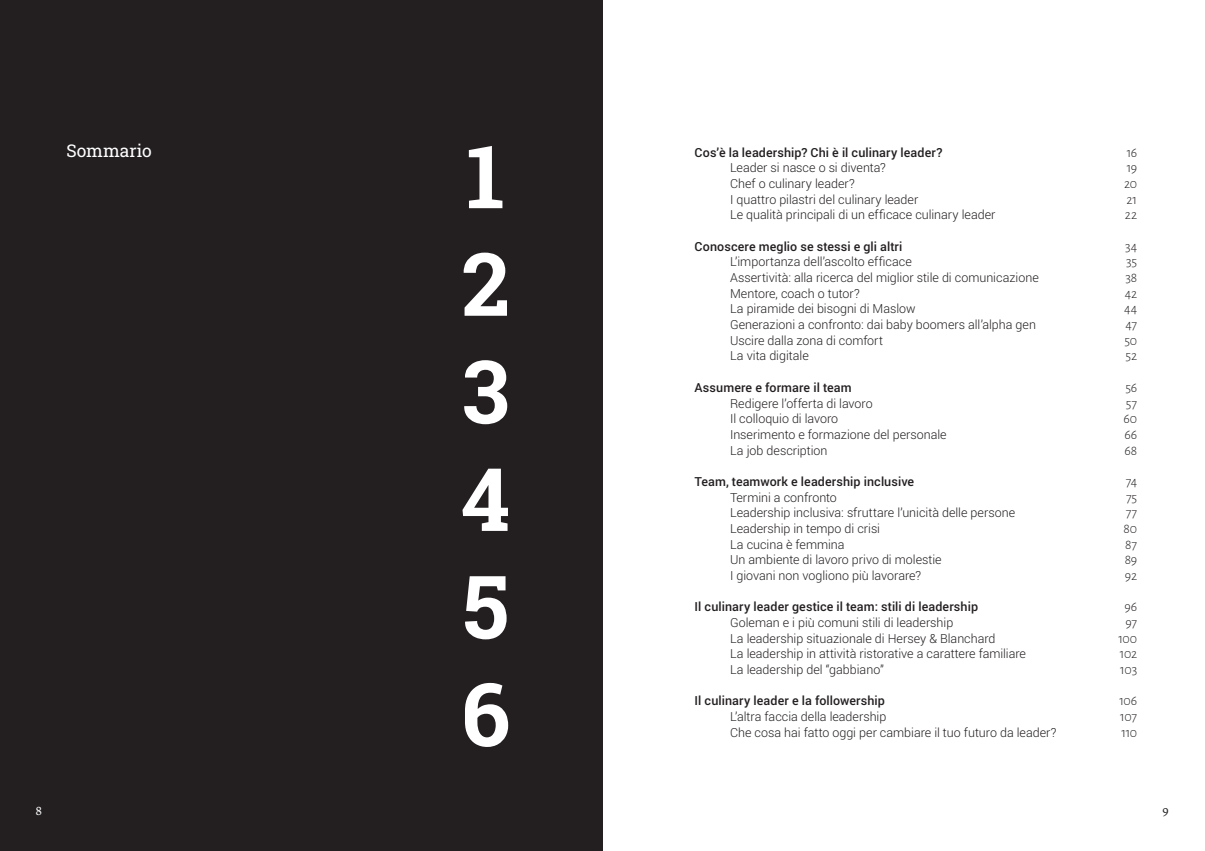
<style>
.page{position:relative;width:1205px;height:851px;background:#fff}
.page>*{position:absolute;margin:0;border:0;box-sizing:border-box;transform-origin:0 0}
.t1{font:700 87.5px "Roboto Slab";color:#fff}
.t2{font:17.5px "Roboto Slab";letter-spacing:-.005em;color:#fff}
.t3{font:300 13.75px "Alegreya Sans";letter-spacing:-.01em;color:#231f20}
.t4{font:13.75px "Alegreya";color:#231f20}
.t5{font:13.75px "Alegreya";color:#fff}
.t6{font:300 12.5px "Roboto";color:#231f20}
.t7{font:500 12.5px "Roboto";letter-spacing:.005em;color:#231f20}
</style>
<div class="page">
<div style="left:0;top:0;width:602px;height:850px;background:#231f20"></div>
<p class="t5" style="left:35px;top:801px;width:8px">8</p>
<p class="t2" style="left:67px;top:138px;width:87px">Sommario</p>
<p class="t1" style="left:466px;top:116px;width:40px">1</p>
<p class="t1" style="left:461px;top:224px;width:50px">2</p>
<p class="t1" style="left:462px;top:331px;width:49px">3</p>
<p class="t1" style="left:461px;top:439px;width:51px">4</p>
<p class="t1" style="left:462px;top:546px;width:48px">5</p>
<p class="t1" style="left:461px;top:654px;width:50px">6</p>
<p class="t7" style="left:694px;top:144px;width:249px">Cos’è la leadership? Chi è il culinary leader?</p>
<p class="t3" style="left:1126px;top:143px;width:12px">16</p>
<p class="t6" style="left:730px;top:159px;width:157px">Leader si nasce o si diventa?</p>
<p class="t3" style="left:1127px;top:159px;width:12px">19</p>
<p class="t6" style="left:730px;top:175px;width:126px">Chef o culinary leader?</p>
<p class="t3" style="left:1124px;top:175px;width:15px">20</p>
<p class="t6" style="left:730px;top:191px;width:190px">I quattro pilastri del culinary leader</p>
<p class="t3" style="left:1126px;top:190px;width:12px">21</p>
<p class="t6" style="left:730px;top:206px;width:267px">Le qualità principali di un efficace culinary leader</p>
<p class="t3" style="left:1125px;top:206px;width:14px">22</p>
<p class="t7" style="left:694px;top:238px;width:209px">Conoscere meglio se stessi e gli altri</p>
<p class="t3" style="left:1125px;top:237px;width:14px">34</p>
<p class="t6" style="left:730px;top:253px;width:183px">L’importanza dell’ascolto efficace</p>
<p class="t3" style="left:1126px;top:253px;width:12px">35</p>
<p class="t6" style="left:730px;top:269px;width:310px">Assertività: alla ricerca del miglior stile di comunicazione</p>
<p class="t3" style="left:1125px;top:269px;width:13px">38</p>
<p class="t6" style="left:730px;top:284px;width:131px">Mentore, coach o tutor?</p>
<p class="t3" style="left:1125px;top:284px;width:14px">42</p>
<p class="t6" style="left:730px;top:300px;width:187px">La piramide dei bisogni di Maslow</p>
<p class="t3" style="left:1124px;top:300px;width:15px">44</p>
<p class="t6" style="left:730px;top:316px;width:307px">Generazioni a confronto: dai baby boomers all’alpha gen</p>
<p class="t3" style="left:1125px;top:316px;width:13px">47</p>
<p class="t6" style="left:730px;top:331px;width:154px">Uscire dalla zona di comfort</p>
<p class="t3" style="left:1124px;top:331px;width:14px">50</p>
<p class="t6" style="left:730px;top:347px;width:80px">La vita digitale</p>
<p class="t3" style="left:1125px;top:347px;width:13px">52</p>
<p class="t7" style="left:694px;top:378px;width:158px">Assumere e formare il team</p>
<p class="t3" style="left:1125px;top:378px;width:13px">56</p>
<p class="t6" style="left:730px;top:394px;width:144px">Redigere l’offerta di lavoro</p>
<p class="t3" style="left:1126px;top:394px;width:13px">57</p>
<p class="t6" style="left:730px;top:410px;width:110px">Il colloquio di lavoro</p>
<p class="t3" style="left:1123px;top:410px;width:15px">60</p>
<p class="t6" style="left:730px;top:425px;width:218px">Inserimento e formazione del personale</p>
<p class="t3" style="left:1124px;top:425px;width:14px">66</p>
<p class="t6" style="left:730px;top:441px;width:99px">La job description</p>
<p class="t3" style="left:1124px;top:441px;width:14px">68</p>
<p class="t7" style="left:694px;top:472px;width:221px">Team, teamwork e leadership inclusive</p>
<p class="t3" style="left:1126px;top:472px;width:13px">74</p>
<p class="t6" style="left:730px;top:488px;width:108px">Termini a confronto</p>
<p class="t3" style="left:1126px;top:488px;width:13px">75</p>
<p class="t6" style="left:730px;top:504px;width:287px">Leadership inclusiva: sfruttare l’unicità delle persone</p>
<p class="t3" style="left:1125px;top:504px;width:13px">77</p>
<p class="t6" style="left:730px;top:519px;width:152px">Leadership in tempo di crisi</p>
<p class="t3" style="left:1123px;top:519px;width:15px">80</p>
<p class="t6" style="left:730px;top:535px;width:116px">La cucina è femmina</p>
<p class="t3" style="left:1125px;top:535px;width:13px">87</p>
<p class="t6" style="left:730px;top:551px;width:213px">Un ambiente di lavoro privo di molestie</p>
<p class="t3" style="left:1125px;top:551px;width:14px">89</p>
<p class="t6" style="left:730px;top:566px;width:192px">I giovani non vogliono più lavorare?</p>
<p class="t3" style="left:1125px;top:566px;width:14px">92</p>
<p class="t7" style="left:694px;top:598px;width:285px">Il culinary leader gestice il team: stili di leadership</p>
<p class="t3" style="left:1124px;top:598px;width:14px">96</p>
<p class="t6" style="left:730px;top:613px;width:225px">Goleman e i più comuni stili di leadership</p>
<p class="t3" style="left:1125px;top:613px;width:13px">97</p>
<p class="t6" style="left:730px;top:629px;width:267px">La leadership situazionale di Hersey &amp; Blanchard</p>
<p class="t3" style="left:1118px;top:629px;width:20px">100</p>
<p class="t6" style="left:730px;top:645px;width:297px">La leadership in attività ristorative a carattere familiare</p>
<p class="t3" style="left:1120px;top:645px;width:19px">102</p>
<p class="t6" style="left:730px;top:660px;width:155px">La leadership del “gabbiano”</p>
<p class="t3" style="left:1120px;top:660px;width:18px">103</p>
<p class="t7" style="left:694px;top:692px;width:192px">Il culinary leader e la followership</p>
<p class="t3" style="left:1119px;top:692px;width:19px">106</p>
<p class="t6" style="left:730px;top:707px;width:158px">L’altra faccia della leadership</p>
<p class="t3" style="left:1120px;top:707px;width:18px">107</p>
<p class="t6" style="left:730px;top:723px;width:328px">Che cosa hai fatto oggi per cambiare il tuo futuro da leader?</p>
<p class="t3" style="left:1121px;top:723px;width:17px">110</p>
<p class="t4" style="left:1162px;top:801px;width:8px">9</p>
</div>
